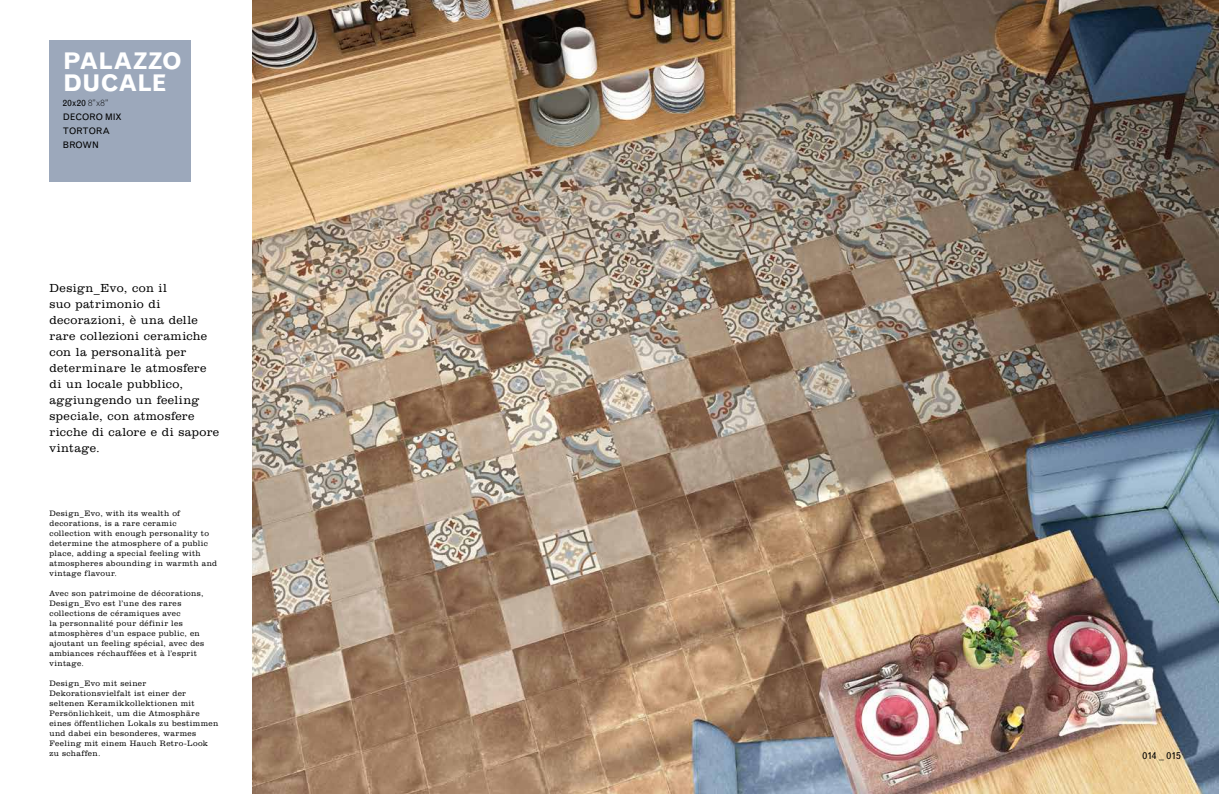
<style>
.page{position:relative;width:1219px;height:794px;background:#fff}
.page>*{position:absolute;margin:0;border:0;box-sizing:border-box;transform-origin:0 0}
.t1{font:700 23px/21.7px "Grotesque MT Std";letter-spacing:-.015em;color:#fff}
.t2{font:300 12px/16px "Clarendon BT";letter-spacing:.035em;color:#000}
.t3{font:10px "Grotesque MT Std";color:#000}
.t4{font:9px/14px "Grotesque MT Std";letter-spacing:.005em;color:#000}
.t5{font:300 8px/10px "Clarendon BT";letter-spacing:.05em;color:#000}
.s1{font-weight:300}
</style>
<div class="page">
<img style="left:252px;top:0;width:967px;height:794px">
<div style="left:49px;top:40px;width:142px;height:141px;background:#9ca8bb"></div>
<h1 class="t1" style="left:63px;top:50px;width:120px">PALAZZO<br>DUCALE</h1>
<p class="t4" style="left:63px;top:96px;width:60px">20x20 <span class="s1">8”x8”<br></span>DECORO MIX<br>TORTORA<br>BROWN</p>
<p class="t2" style="left:49px;top:280px;width:171px">Design_Evo, con il<br>suo patrimonio di decorazioni, è una delle rare collezioni ceramiche con la personalità per determinare le atmosfere di un locale pubblico, aggiungendo un feeling speciale, con atmosfere ricche di calore e di sapore vintage.</p>
<p class="t5" style="left:49px;top:508px;width:169px">Design_Evo, with its wealth of decorations, is a rare ceramic collection with enough personality to determine the atmosphere of a public place, adding a special feeling with atmospheres abounding in warmth and vintage flavour.</p>
<p class="t5" style="left:49px;top:588px;width:156px">Avec son patrimoine de décorations,<br>Design_Evo est l’une des rares collections de céramiques avec<br>la personnalité pour définir les atmosphères d’un espace public, en ajoutant un feeling spécial, avec des ambiances réchauffées et à l’esprit vintage.</p>
<p class="t5" style="left:49px;top:678px;width:170px">Design_Evo mit seiner<br>Dekorationsvielfalt ist einer der seltenen Keramikkollektionen mit<br>Persönlichkeit, um die Atmosphäre eines öffentlichen Lokals zu bestimmen und dabei ein besonderes, warmes<br>Feeling mit einem Hauch Retro-Look zu schaffen.</p>
<p class="t3" style="left:1142px;top:749px;width:40px">014 _ 015</p>
</div>
